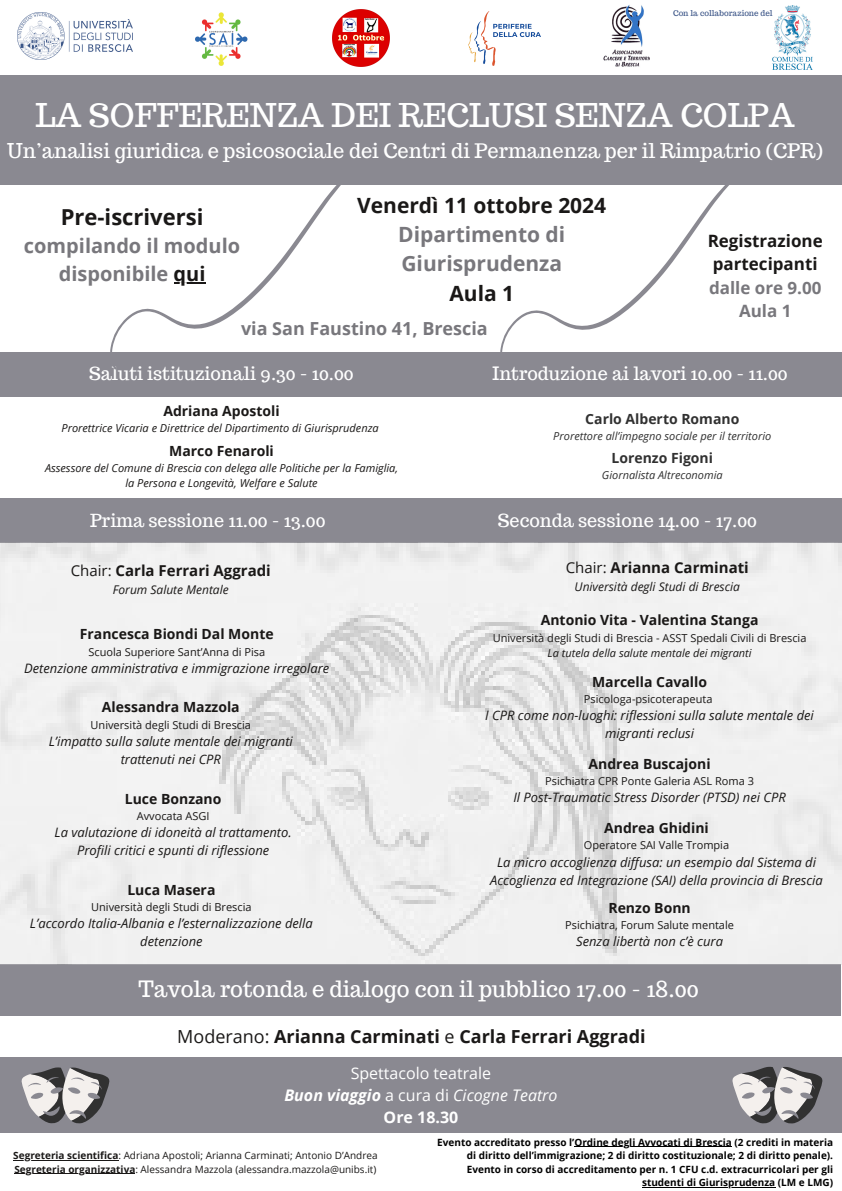
<style>
.page{position:relative;width:842px;height:1191px;background:#fff}
.page>*{position:absolute;margin:0;border:0;box-sizing:border-box;transform-origin:0 0}
.t1{font:32px "Trocchi";color:#fff}
.t2{font:22px "Trocchi";color:#fff}
.t3{font:700 22px "Open Sans";color:#1a1817}
.t4{font:700 21px/29.2px "Open Sans";color:#78777c;text-align:center}
.t5{font:20px "Trocchi";color:#fff}
.t6{font:700 20px/27.8px "Open Sans";color:#78777c;text-align:center}
.t7{font:18px "Trocchi";color:#fff}
.t8{font:700 18px "Open Sans";color:#1a1817}
.t9{font:700 18px "Open Sans";color:#78777c}
.t10{font:700 17px/23.2px "Open Sans";color:#1a1817;text-align:center}
.t11{font:16px/21.8px "Open Sans";color:#fff;text-align:center}
.t12{font:700 15px "Open Sans";color:#1a1817}
.t13{font:700 14px "Open Sans";color:#1a1817}
.t14{font:700 14px "Open Sans";color:#313131}
.t15{font:italic 13px/18px "Open Sans";color:#1a1817;text-align:center}
.t16{font:italic 12px "Open Sans";color:#1a1817}
.t17{font:11px "Open Sans";color:#1a1817}
.t18{font:italic 11px/15.3px "Open Sans";color:#1a1817;text-align:center}
.t19{font:italic 11px "Open Sans";color:#313131}
.t20{font:700 10px/13.5px "Open Sans";color:#000}
.t21{font:10px "Open Sans";color:#1a1817}
.t22{font:8px "Trocchi";color:#395386}
.s1{color:#1a1817}
.s2{color:#78777c}
.s3{font-weight:400}
.s4{font-weight:700;font-style:italic}
.s5{font-style:italic}
.s6{font-weight:700}
</style>
<div class="page">
<img style="left:18px;top:13px;width:114px;height:47px">
<div style="left:0;top:75px;width:842px;height:110px;background:#8a8991"></div>
<div style="left:0;top:963px;width:841px;height:52px;background:#8a8991"></div>
<div style="left:0;top:498px;width:419px;height:44px;background:#8a8991"></div>
<div style="left:411px;top:498px;width:431px;height:44px;background:#8a8991"></div>
<div style="left:0;top:1057px;width:842px;height:76px;background:#8a8991"></div>
<div style="left:437px;top:352px;width:405px;height:44px;background:#8a8991"></div>
<div style="left:0;top:352px;width:446px;height:44px;background:#8a8991"></div>
<img style="left:195px;top:13px;width:53px;height:52px">
<img style="left:333px;top:9px;width:57px;height:57px">
<img style="left:772px;top:5px;width:41px;height:65px">
<img style="left:603px;top:5px;width:47px;height:62px">
<img style="left:0;top:542px;width:841px;height:422px">
<svg style="left:500px;top:185px;width:229px;height:167px"></svg>
<svg style="left:110px;top:185px;width:231px;height:167px"></svg>
<svg style="left:732px;top:1066px;width:91px;height:57px"></svg>
<svg style="left:21px;top:1067px;width:89px;height:56px"></svg>
<img style="left:468px;top:12px;width:72px;height:54px">
<hr style="left:13px;top:1159px;width:105px;height:1px;background:#1a1817">
<hr style="left:14px;top:1173px;width:121px;height:1px;background:#1a1817">
<hr style="left:574px;top:1146px;width:158px;height:1px;background:#000">
<hr style="left:642px;top:1186px;width:133px;height:1px;background:#000">
<h6 class="t22" style="left:673px;top:8px;width:101px">Con la collaborazione del</h6>
<p class="t1" style="left:35px;top:94px;width:761px">LA SOFFERENZA DEI RECLUSI SENZA COLPA</p>
<p class="t5" style="left:7px;top:137px;width:817px">Un’analisi giuridica e psicosociale dei Centri di Permanenza per il Rimpatrio (CPR)</p>
<h3 class="t3" style="left:61px;top:201px;width:144px">Pre-iscriversi</h3>
<h3 class="t6" style="left:24px;top:231px;width:218px">compilando il modulo disponibile <span class="s1">qui</span></h3>
<h3 class="t4" style="left:357px;top:190px;width:250px"><span class="s1">Venerdì 11 ottobre 2024<br></span>Dipartimento di<br>Giurisprudenza<br><span class="s1">Aula 1</span></h3>
<h5 class="t9" style="left:241px;top:316px;width:248px">via San Faustino 41, Brescia</h5>
<h4 class="t10" style="left:708px;top:229px;width:117px">Registrazione partecipanti <span class="s2">dalle ore 9.00<br>Aula 1</span></h4>
<h2 class="t7" style="left:89px;top:362px;width:266px">Saluti istituzionali 9.30 - 10.00</h2>
<p class="t7" style="left:493px;top:362px;width:296px">Introduzione ai lavori 10.00 - 11.00</p>
<h6 class="t13" style="left:163px;top:400px;width:118px">Adriana Apostoli</h6>
<h6 class="t18" style="left:61px;top:420px;width:319px">Prorettrice Vicaria e Direttrice del Dipartimento di Giurisprudenza</h6>
<h6 class="t13" style="left:169px;top:440px;width:106px">Marco Fenaroli</h6>
<h6 class="t18" style="left:45px;top:460px;width:355px">Assessore del Comune di Brescia con delega alle Politiche per la Famiglia, la Persona e Longevità, Welfare e Salute</h6>
<p class="t14" style="left:585px;top:409px;width:156px">Carlo Alberto Romano</p>
<p class="t19" style="left:553px;top:428px;width:220px">Prorettore all’impegno sociale per il territorio</p>
<p class="t14" style="left:612px;top:448px;width:103px">Lorenzo Figoni</p>
<p class="t19" style="left:602px;top:467px;width:122px">Giornalista Altreconomia</p>
<p class="t7" style="left:90px;top:508px;width:237px">Prima sessione 11.00 - 13.00</p>
<p class="t7" style="left:498px;top:508px;width:261px">Seconda sessione 14.00 - 17.00</p>
<p class="t12" style="left:71px;top:559px;width:201px"><span class="s3">Chair:</span> Carla Ferrari Aggradi</p>
<p class="t16" style="left:113px;top:580px;width:117px">Forum Salute Mentale</p>
<p class="t13" style="left:80px;top:624px;width:195px">Francesca Biondi Dal Monte</p>
<p class="t17" style="left:88px;top:644px;width:178px">Scuola Superiore Sant’Anna di Pisa</p>
<p class="t15" style="left:24px;top:659px;width:307px">Detenzione amministrativa e immigrazione irregolare</p>
<p class="t13" style="left:102px;top:697px;width:139px">Alessandra Mazzola</p>
<p class="t17" style="left:91px;top:717px;width:162px">Università degli Studi di Brescia</p>
<p class="t15" style="left:49px;top:732px;width:246px">L’impatto sulla salute mentale dei migranti trattenuti nei CPR</p>
<p class="t13" style="left:125px;top:788px;width:98px">Luce Bonzano</p>
<p class="t17" style="left:137px;top:808px;width:74px">Avvocata ASGI</p>
<p class="t15" style="left:55px;top:823px;width:239px">La valutazione di idoneità al trattamento.<br>Profili critici e spunti di riflessione</p>
<p class="t13" style="left:127px;top:879px;width:90px">Luca Masera</p>
<p class="t17" style="left:91px;top:899px;width:162px">Università degli Studi di Brescia</p>
<p class="t15" style="left:30px;top:914px;width:284px">L’accordo Italia-Albania e l’esternalizzazione della detenzione</p>
<h4 class="t12" style="left:566px;top:557px;width:184px"><span class="s3">Chair:</span> Arianna Carminati</h4>
<h4 class="t16" style="left:575px;top:578px;width:167px">Università degli Studi di Brescia</h4>
<p class="t13" style="left:541px;top:610px;width:219px">Antonio Vita - Valentina Stanga</p>
<p class="t17" style="left:493px;top:630px;width:315px">Università degli Studi di Brescia - ASST Spedali Civili di Brescia</p>
<h2 class="t18" style="left:548px;top:644px;width:206px">La tutela della salute mentale dei migranti</h2>
<h4 class="t13" style="left:592px;top:671px;width:117px">Marcella Cavallo</h4>
<h4 class="t17" style="left:584px;top:691px;width:130px">Psicologa-psicoterapeuta</h4>
<h4 class="t15" style="left:485px;top:706px;width:330px">I CPR come non-luoghi: riflessioni sulla salute mentale dei migranti reclusi</h4>
<p class="t13" style="left:589px;top:753px;width:124px">Andrea Buscajoni</p>
<p class="t17" style="left:545px;top:773px;width:210px">Psichiatra CPR Ponte Galeria ASL Roma 3</p>
<p class="t15" style="left:513px;top:788px;width:274px">Il Post-Traumatic Stress Disorder (PTSD) nei CPR</p>
<p class="t13" style="left:604px;top:817px;width:106px">Andrea Ghidini</p>
<p class="t17" style="left:584px;top:837px;width:147px">Operatore SAI Valle Trompia</p>
<p class="t15" style="left:490px;top:852px;width:334px">La micro accoglienza diffusa: un esempio dal Sistema di<br>Accoglienza ed Integrazione (SAI) della provincia di Brescia</p>
<p class="t13" style="left:608px;top:897px;width:84px">Renzo Bonn</p>
<h6 class="t17" style="left:565px;top:917px;width:170px">Psichiatra, Forum Salute mentale</h6>
<h6 class="t15" style="left:576px;top:932px;width:148px">Senza libertà non c’è cura</h6>
<p class="t2" style="left:138px;top:974px;width:562px">Tavola rotonda e dialogo con il pubblico 17.00 - 18.00</p>
<p class="t8" style="left:177px;top:1023px;width:470px"><span class="s3">Moderano:</span> Arianna Carminati <span class="s3">e</span> Carla Ferrari Aggradi</p>
<p class="t11" style="left:284px;top:1062px;width:275px">Spettacolo teatrale<br><span class="s4">Buon viaggio</span> a cura di <span class="s5">Cicogne Teatro<br></span><span class="s6">Ore 18.30</span></p>
<h5 class="t21" style="left:13px;top:1148px;width:366px"><span class="s6">Segreteria scientifica</span>: Adriana Apostoli; Arianna Carminati; Antonio D’Andrea</h5>
<h6 class="t21" style="left:14px;top:1161px;width:363px"><span class="s6">Segreteria organizzativa</span>: Alessandra Mazzola (alessandra.mazzola@unibs.it)</h6>
<p class="t20" style="left:437px;top:1134px;width:397px">Evento accreditato presso l’Ordine degli Avvocati di Brescia (2 crediti in materia</p>
<p class="t20" style="left:467px;top:1148px;width:368px">di diritto dell’immigrazione; 2 di diritto costituzionale; 2 di diritto penale).<br>Evento in corso di accreditamento per n. 1 CFU c.d. extracurricolari per gli</p>
<p class="t20" style="left:642px;top:1175px;width:193px">studenti di Giurisprudenza (LM e LMG)</p>
</div>
